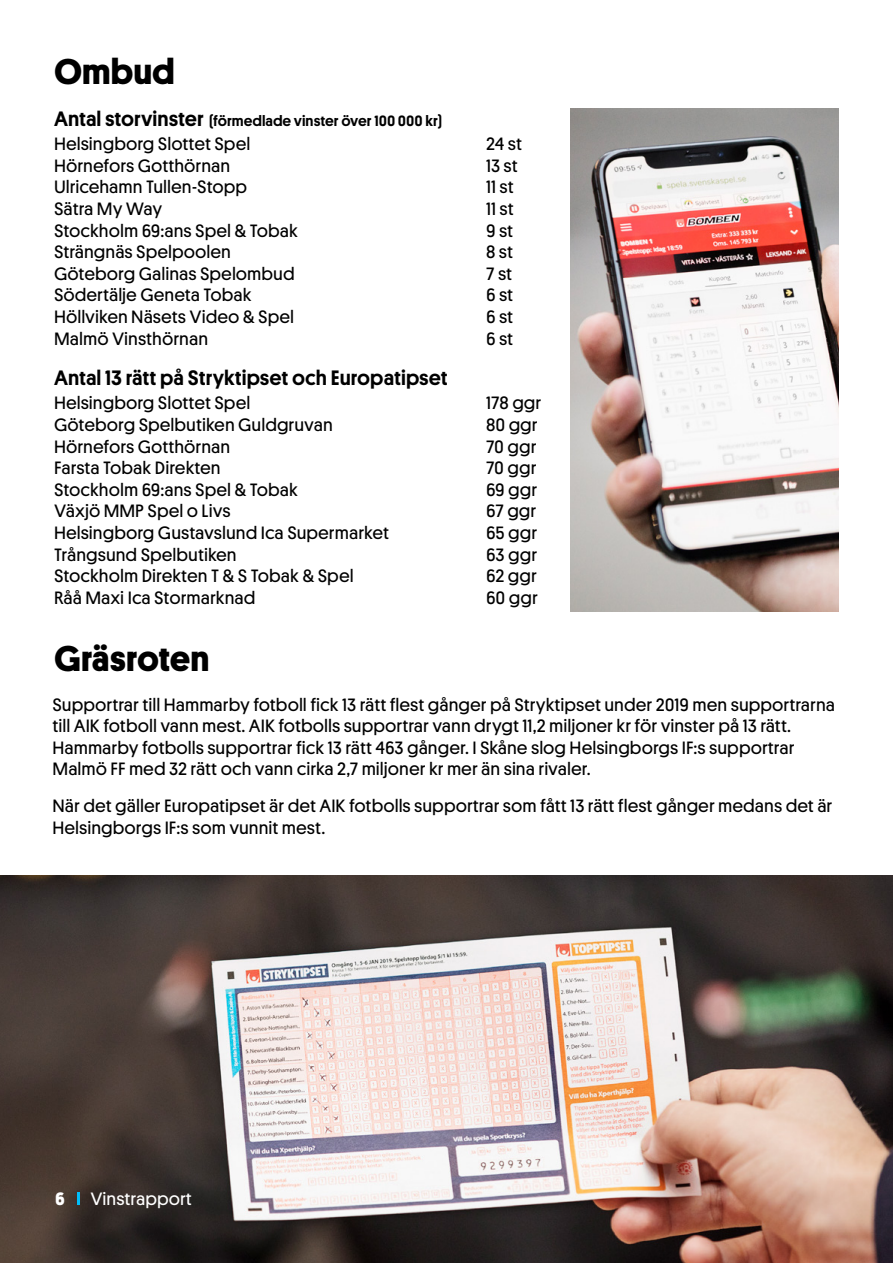
<style>
.page{position:relative;width:893px;height:1263px;background:#fff}
.page>*{position:absolute;margin:0;border:0;box-sizing:border-box;transform-origin:0 0}
.t1{font:700 36px "Platform Text";color:#000}
.t2{font:500 21px "Platform Text";color:#000}
.t3{font:18px/21.6px "Platform Text";color:#000}
.t4{font:18px "Platform Text";color:#fff}
.t5{font:700 18px "Platform Text";color:#fff}
.t6{font:500 15px "Platform Text";color:#000}
.s1{font-size:21px}
</style>
<div class="page">
<img style="left:0;top:875px;width:893px;height:388px">
<svg style="left:77px;top:1192px;width:3px;height:13px"></svg>
<img style="left:570px;top:108px;width:269px;height:503px">
<h1 class="t1" style="left:54px;top:44px;width:122px">Ombud</h1>
<p class="t6" style="left:54px;top:109px;width:390px"><span class="s1">Antal storvinster</span> (förmedlade vinster över 100 000 kr)</p>
<p class="t3" style="left:54px;top:132px;width:198px">Helsingborg Slottet Spel</p>
<p class="t3" style="left:486px;top:132px;width:38px">24 st</p>
<p class="t3" style="left:54px;top:154px;width:178px">Hörnefors Gotthörnan</p>
<p class="t3" style="left:486px;top:154px;width:33px">13 st</p>
<p class="t3" style="left:54px;top:175px;width:195px">Ulricehamn Tullen-Stopp</p>
<p class="t3" style="left:486px;top:175px;width:29px">11 st</p>
<p class="t3" style="left:54px;top:197px;width:110px">Sätra My Way</p>
<p class="t3" style="left:486px;top:197px;width:29px">11 st</p>
<p class="t3" style="left:54px;top:218px;width:246px">Stockholm 69:ans Spel &amp; Tobak</p>
<p class="t3" style="left:486px;top:218px;width:29px">9 st</p>
<p class="t3" style="left:54px;top:240px;width:178px">Strängnäs Spelpoolen</p>
<p class="t3" style="left:486px;top:240px;width:29px">8 st</p>
<p class="t3" style="left:54px;top:262px;width:242px">Göteborg Galinas Spelombud</p>
<p class="t3" style="left:486px;top:262px;width:28px">7 st</p>
<p class="t3" style="left:54px;top:283px;width:199px">Södertälje Geneta Tobak</p>
<p class="t3" style="left:486px;top:283px;width:29px">6 st</p>
<p class="t3" style="left:54px;top:305px;width:242px">Höllviken Näsets Video &amp; Spel</p>
<p class="t3" style="left:486px;top:305px;width:29px">6 st</p>
<p class="t3" style="left:54px;top:326px;width:156px">Malmö Vinsthörnan</p>
<p class="t3" style="left:486px;top:326px;width:29px">6 st</p>
<p class="t2" style="left:54px;top:362px;width:395px">Antal 13 rätt på Stryktipset och Europatipset</p>
<p class="t3" style="left:54px;top:391px;width:198px">Helsingborg Slottet Spel</p>
<p class="t3" style="left:486px;top:391px;width:57px">178 ggr</p>
<p class="t3" style="left:54px;top:413px;width:280px">Göteborg Spelbutiken Guldgruvan</p>
<p class="t3" style="left:486px;top:413px;width:53px">80 ggr</p>
<p class="t3" style="left:54px;top:434px;width:178px">Hörnefors Gotthörnan</p>
<p class="t3" style="left:486px;top:434px;width:52px">70 ggr</p>
<p class="t3" style="left:54px;top:456px;width:168px">Farsta Tobak Direkten</p>
<p class="t3" style="left:486px;top:456px;width:52px">70 ggr</p>
<p class="t3" style="left:54px;top:478px;width:246px">Stockholm 69:ans Spel &amp; Tobak</p>
<p class="t3" style="left:486px;top:478px;width:53px">69 ggr</p>
<p class="t3" style="left:54px;top:499px;width:178px">Växjö MMP Spel o Livs</p>
<p class="t3" style="left:486px;top:499px;width:52px">67 ggr</p>
<p class="t3" style="left:54px;top:521px;width:337px">Helsingborg Gustavslund Ica Supermarket</p>
<p class="t3" style="left:486px;top:521px;width:53px">65 ggr</p>
<p class="t3" style="left:54px;top:542px;width:184px">Trångsund Spelbutiken</p>
<p class="t3" style="left:486px;top:542px;width:53px">63 ggr</p>
<p class="t3" style="left:54px;top:564px;width:301px">Stockholm Direkten T &amp; S Tobak &amp; Spel</p>
<p class="t3" style="left:486px;top:564px;width:52px">62 ggr</p>
<p class="t3" style="left:54px;top:586px;width:203px">Råå Maxi Ica Stormarknad</p>
<p class="t3" style="left:486px;top:586px;width:53px">60 ggr</p>
<h1 class="t1" style="left:54px;top:631px;width:157px">Gräsroten</h1>
<p class="t3" style="left:52px;top:692px;width:784px">Supportrar till Hammarby fotboll fick 13 rätt flest gånger på Stryktipset under 2019 men supportrarna till AIK fotboll vann mest. AIK fotbolls supportrar vann drygt 11,2 miljoner kr för vinster på 13 rätt.<br>Hammarby fotbolls supportrar fick 13 rätt 463 gånger. I Skåne slog Helsingborgs IF:s supportrar Malmö FF med 32 rätt och vann cirka 2,7 miljoner kr mer än sina rivaler.</p>
<p class="t3" style="left:52px;top:794px;width:781px">När det gäller Europatipset är det AIK fotbolls supportrar som fått 13 rätt flest gånger medans det är<br>Helsingborgs IF:s som vunnit mest.</p>
<p class="t5" style="left:55px;top:1185px;width:11px">6</p>
<p class="t4" style="left:90px;top:1186px;width:103px">Vinstrapport</p>
</div>
